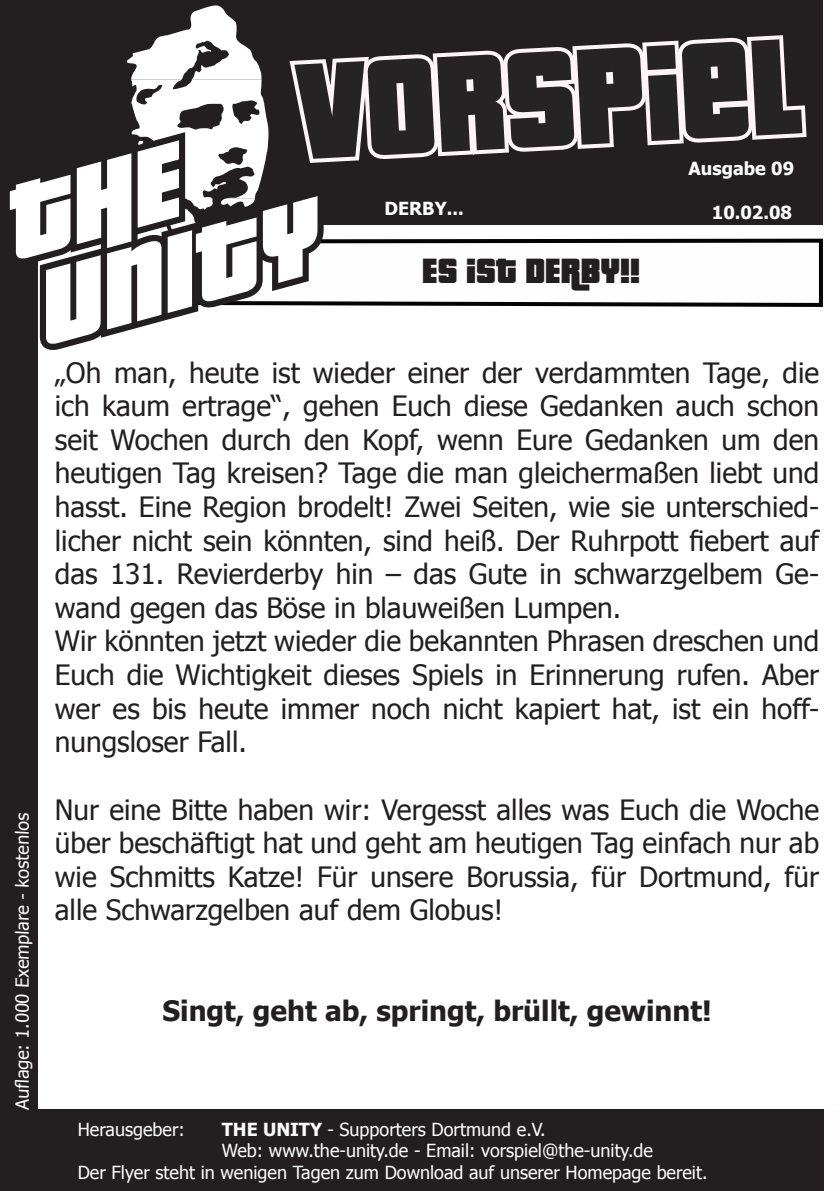
<style>
.page{position:relative;width:840px;height:1191px;background:#fff}
.page>*{position:absolute;margin:0;border:0;box-sizing:border-box;transform-origin:0 0}
.t1{font:187px "Pricedown";color:#262324;scale:.91 1}
.t2{font:48px "Pricedown";color:#231f20}
.t3{font:28px/33.6px "Tahoma";color:#231f20;text-align:justify}
.t4{font:700 28px "Tahoma";color:#231f20}
.t5{font:18px "Tahoma";color:#fdfdfd}
.t6{font:700 18px "Tahoma";color:#fdfdfd}
.s1{font-weight:700}
</style>
<div class="page">
<div style="left:0;top:0;width:822px;height:225px;background:#231f20"></div>
<svg style="left:810px;top:238px;width:13px;height:69px"></svg>
<div style="left:0;top:225px;width:38px;height:966px;background:#231f20"></div>
<svg style="left:10px;top:5px;width:800px;height:340px"></svg>
<div style="left:36px;top:1109px;width:787px;height:82px;background:#231f20"></div>
<p class="t1" style="left:290px;top:24px;width:562px;rotate:-3deg">Vorspiel</p>
<p class="t6" style="left:688px;top:156px;width:107px">Ausgabe 09</p>
<p class="t6" style="left:384px;top:195px;width:81px">DERBY...</p>
<p class="t6" style="left:711px;top:200px;width:82px">10.02.08</p>
<p class="t2" style="left:422px;top:248px;width:219px">Es ist DERBY!!</p>
<p class="t5" style="left:10px;top:1109px;width:299px;rotate:-90deg">Auflage: 1.000 Exemplare - kostenlos</p>
<p class="t3" style="left:55px;top:354px;width:765px">„Oh man, heute ist wieder einer der verdammten Tage, die ich kaum ertrage“, gehen Euch diese Gedanken auch schon seit Wochen durch den Kopf, wenn Eure Gedanken um den heutigen Tag kreisen? Tage die man gleichermaßen liebt und hasst. Eine Region brodelt! Zwei Seiten, wie sie unterschied&shy;licher nicht sein könnten, sind heiß. Der Ruhrpott fiebert auf das 131. Revierderby hin – das Gute in schwarzgelbem Ge&shy;wand gegen das Böse in blauweißen Lumpen.</p>
<p class="t3" style="left:55px;top:623px;width:765px">Wir könnten jetzt wieder die bekannten Phrasen dreschen und Euch die Wichtigkeit dieses Spiels in Erinnerung rufen. Aber wer es bis heute immer noch nicht kapiert hat, ist ein hoff&shy;nungsloser Fall.</p>
<p class="t3" style="left:55px;top:791px;width:765px">Nur eine Bitte haben wir: Vergesst alles was Euch die Woche über beschäftigt hat und geht am heutigen Tag einfach nur ab wie Schmitts Katze! Für unsere Borussia, für Dortmund, für alle Schwarzgelben auf dem Globus!</p>
<p class="t4" style="left:162px;top:991px;width:550px">Singt, geht ab, springt, brüllt, gewinnt!</p>
<p class="t5" style="left:78px;top:1117px;width:109px">Herausgeber:</p>
<p class="t5" style="left:222px;top:1117px;width:325px"><span class="s1">THE UNITY</span> - Supporters Dortmund e.V.</p>
<p class="t5" style="left:222px;top:1138px;width:432px">Web: www.the-unity.de - Email: vorspiel@the-unity.de</p>
<p class="t5" style="left:78px;top:1160px;width:631px">Der Flyer steht in wenigen Tagen zum Download auf unserer Homepage bereit.</p>
</div>
